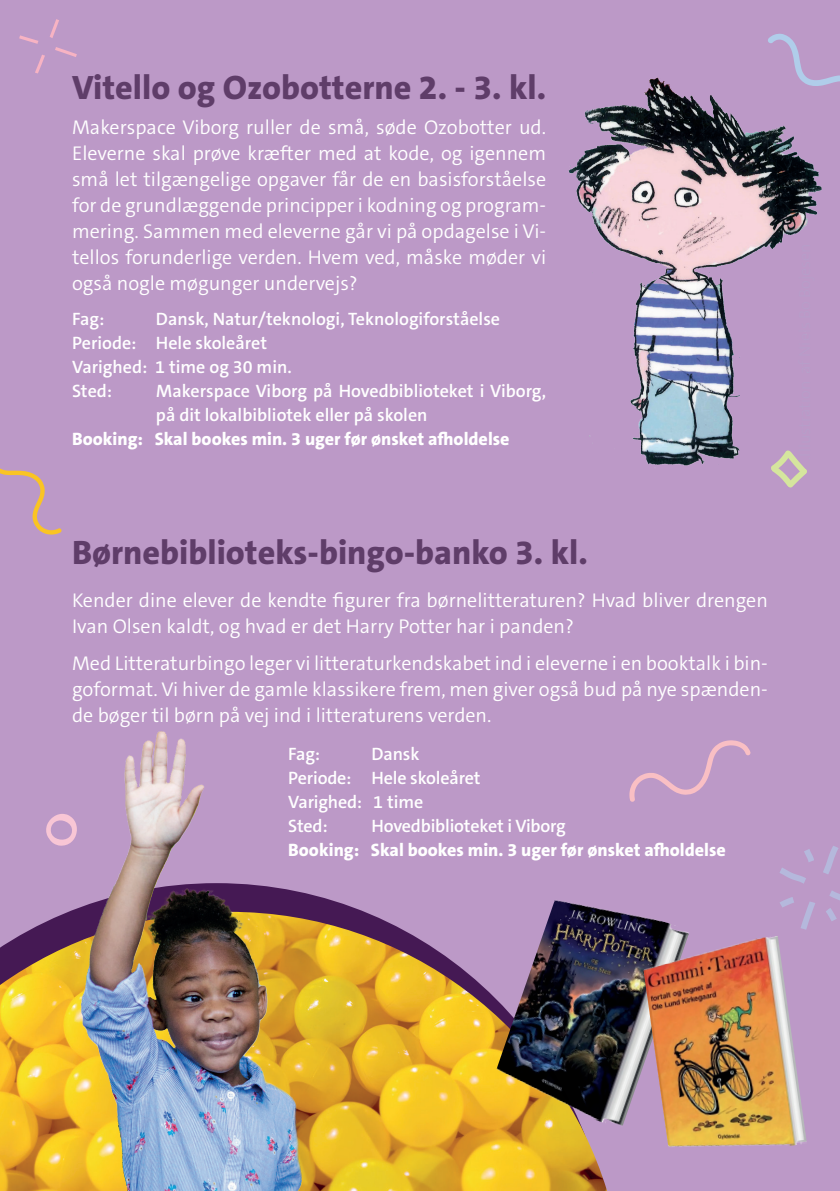
<style>
.page{position:relative;width:840px;height:1191px;background:#fff}
.page>*{position:absolute;margin:0;border:0;box-sizing:border-box;transform-origin:0 0}
.t1{font:800 34px "The Sans C5";color:#5f3d69}
.t2{font:300 20px/26px "The Sans C5";color:#fff;text-align:justify}
.t3{font:600 18px/24px "The Sans C5";color:#fff}
.t4{font:800 18px "The Sans C5";color:#fff}
</style>
<div class="page">
<div style="left:0;top:0;width:839px;height:1191px;background:#bc99c7"></div>
<img style="left:568px;top:77px;width:254px;height:389px">
<img style="left:0;top:935px;width:606px;height:256px">
<img style="left:18px;top:731px;width:394px;height:460px">
<img style="left:491px;top:900px;width:198px;height:229px">
<img style="left:641px;top:935px;width:165px;height:212px">
<svg style="left:629px;top:740px;width:121px;height:62px"></svg>
<svg style="left:770px;top:450px;width:36px;height:37px"></svg>
<svg style="left:0;top:468px;width:62px;height:66px"></svg>
<svg style="left:50px;top:19px;width:9px;height:19px"></svg>
<svg style="left:35px;top:55px;width:10px;height:18px"></svg>
<svg style="left:55px;top:47px;width:22px;height:10px"></svg>
<svg style="left:19px;top:35px;width:19px;height:9px"></svg>
<svg style="left:823px;top:846px;width:15px;height:28px"></svg>
<svg style="left:801px;top:902px;width:14px;height:27px"></svg>
<svg style="left:780px;top:849px;width:33px;height:34px"></svg>
<svg style="left:780px;top:897px;width:13px;height:10px"></svg>
<svg style="left:826px;top:891px;width:13px;height:30px"></svg>
<svg style="left:46px;top:814px;width:31px;height:32px"></svg>
<svg style="left:767px;top:33px;width:72px;height:66px"></svg>
<h1 class="t1" style="left:72px;top:65px;width:475px">Vitello og Ozobotterne 2. - 3. kl.</h1>
<p class="t2" style="left:72px;top:114px;width:475px">Makerspace Viborg ruller de små, søde Ozobotter ud.<br>Eleverne skal prøve kræfter med at kode, og igennem små let tilgængelige opgaver får de en basisforståelse for de grundlæggende principper i kodning og program&shy;mering. Sammen med eleverne går vi på opdagelse i Vi&shy;tellos forunderlige verden. Hvem ved, måske møder vi også nogle møgunger undervejs?</p>
<p class="t3" style="left:72px;top:307px;width:34px">Fag:</p>
<p class="t3" style="left:72px;top:307px;width:429px;text-indent:84px">Dansk, Natur/teknologi, Teknologiforståelse<br>Periode: Hele skoleåret<br>Varighed: 1 time og 30 min.<br>Sted:</p>
<p class="t3" style="left:156px;top:379px;width:391px">Makerspace Viborg på Hovedbiblioteket i Viborg, på dit lokalbibliotek eller på skolen</p>
<p class="t4" style="left:72px;top:427px;width:439px">Booking: Skal bookes min. 3 uger før ønsket afholdelse</p>
<h1 class="t1" style="left:72px;top:530px;width:517px">Børnebiblioteks-bingo-banko 3. kl.</h1>
<p class="t2" style="left:72px;top:587px;width:697px">Kender dine elever de kendte figurer fra børnelitteraturen? Hvad bliver drengen<br>Ivan Olsen kaldt, og hvad er det Harry Potter har i panden?</p>
<p class="t2" style="left:72px;top:651px;width:696px">Med Litteraturbingo leger vi litteraturkendskabet ind i eleverne i en booktalk i bin&shy;goformat. Vi hiver de gamle klassikere frem, men giver også bud på nye spænden&shy;de bøger til børn på vej ind i litteraturens verden.</p>
<p class="t3" style="left:288px;top:742px;width:33px">Fag:</p>
<p class="t3" style="left:288px;top:742px;width:193px;text-indent:83px">Dansk<br>Periode: Hele skoleåret<br>Varighed: 1 time<br>Sted:</p>
<p class="t3" style="left:371px;top:814px;width:196px">Hovedbiblioteket i Viborg</p>
<p class="t4" style="left:288px;top:838px;width:439px">Booking: Skal bookes min. 3 uger før ønsket afholdelse</p>
</div>
